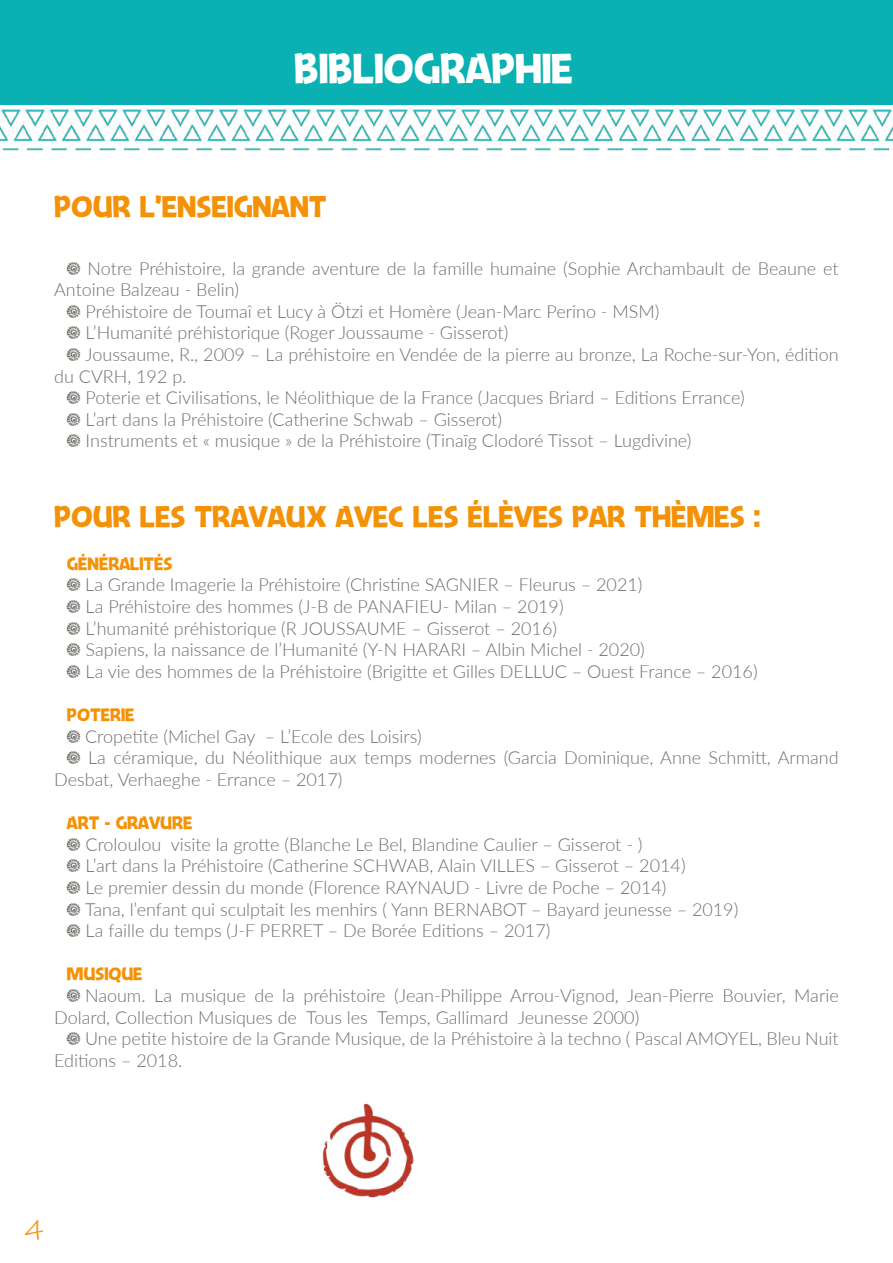
<style>
.page{position:relative;width:893px;height:1263px;background:#fff}
.page>*{position:absolute;margin:0;border:0;box-sizing:border-box;transform-origin:0 0}
.t1{font:42px "Jengle Jungallery";color:#fff}
.t2{font:30px "Jengle Jungallery";color:#f39207}
.t3{font:27px "Ink Free";color:#f39200}
.t4{font:300 18px/21.6px "Lato";color:#6f6e68}
.t5{font:18px "Jengle Jungallery";color:#f39207}
</style>
<div class="page">
<img style="left:0;top:109px;width:893px;height:42px">
<div style="left:0;top:0;width:893px;height:105px;background:#09b1b2"></div>
<img style="left:322px;top:1103px;width:92px;height:95px">
<h1 class="t1" style="left:294px;top:43px;width:280px">BIBLIOGRAPHIE</h1>
<h2 class="t2" style="left:54px;top:188px;width:274px">POUR L’ENSEIGNANT</h2>
<p class="t4" style="left:88px;top:257px;width:753px">Notre Préhistoire, la grande aventure de la famille humaine (Sophie Archambault de Beaune et</p>
<p class="t4" style="left:54px;top:278px;width:186px">Antoine Balzeau - Belin)</p>
<p class="t4" style="left:86px;top:300px;width:575px">Préhistoire de Toumaî et Lucy à Ötzi et Homère (Jean-Marc Perino - MSM)</p>
<p class="t4" style="left:86px;top:322px;width:424px">L’Humanité préhistorique (Roger Joussaume - Gisserot)</p>
<p class="t4" style="left:85px;top:343px;width:755px">Joussaume, R., 2009 – La préhistoire en Vendée de la pierre au bronze, La Roche-sur-Yon, édition</p>
<p class="t4" style="left:54px;top:365px;width:134px">du CVRH, 192 p.</p>
<p class="t4" style="left:86px;top:386px;width:661px">Poterie et Civilisations, le Néolithique de la France (Jacques Briard – Editions Errance)</p>
<p class="t4" style="left:86px;top:408px;width:418px">L’art dans la Préhistoire (Catherine Schwab – Gisserot)</p>
<p class="t4" style="left:86px;top:430px;width:607px">Instruments et « musique » de la Préhistoire (Tinaïg Clodoré Tissot – Lugdivine)</p>
<h2 class="t2" style="left:54px;top:498px;width:707px">POUR LES TRAVAUX AVEC LES ÉLÈVES PAR THÈMES :</h2>
<p class="t5" style="left:67px;top:553px;width:107px">GÉNÉRALITÉS</p>
<p class="t4" style="left:85px;top:574px;width:674px">La Grande Imagerie la Préhistoire (Christine SAGNIER – Fleurus – 2021)<br>La Préhistoire des hommes (J-B de PANAFIEU- Milan – 2019)<br>L’humanité préhistorique (R JOUSSAUME – Gisserot – 2016)<br>Sapiens, la naissance de l’Humanité (Y-N HARARI – Albin Michel - 2020)<br>La vie des hommes de la Préhistoire (Brigitte et Gilles DELLUC – Ouest France – 2016)</p>
<p class="t5" style="left:67px;top:704px;width:69px">POTERIE</p>
<p class="t4" style="left:85px;top:725px;width:338px">Cropetite (Michel Gay – L’Ecole des Loisirs)</p>
<p class="t4" style="left:88px;top:746px;width:752px">La céramique, du Néolithique aux temps modernes (Garcia Dominique, Anne Schmitt, Armand</p>
<p class="t4" style="left:54px;top:768px;width:290px">Desbat, Verhaeghe - Errance – 2017)</p>
<p class="t5" style="left:67px;top:812px;width:127px">ART – GRAVURE</p>
<p class="t4" style="left:85px;top:833px;width:655px">Croloulou visite la grotte (Blanche Le Bel, Blandine Caulier – Gisserot - )<br>L’art dans la Préhistoire (Catherine SCHWAB, Alain VILLES – Gisserot – 2014)<br>Le premier dessin du monde (Florence RAYNAUD - Livre de Poche – 2014)<br>Tana, l’enfant qui sculptait les menhirs ( Yann BERNABOT – Bayard jeunesse – 2019)<br>La faille du temps (J-F PERRET – De Borée Editions – 2017)</p>
<p class="t5" style="left:67px;top:963px;width:77px">MUSIQUE</p>
<p class="t4" style="left:54px;top:984px;width:786px;text-indent:31px">Naoum. La musique de la préhistoire (Jean-Philippe Arrou-Vignod, Jean-Pierre Bouvier, Marie<br>Dolard, Collection Musiques de Tous les Temps, Gallimard Jeunesse 2000)</p>
<p class="t4" style="left:54px;top:1027px;width:786px;text-indent:31px">Une petite histoire de la Grande Musique, de la Préhistoire à la techno ( Pascal AMOYEL, Bleu Nuit<br>Editions – 2018.</p>
<h3 class="t3" style="left:25px;top:1211px;width:20px">4</h3>
</div>
